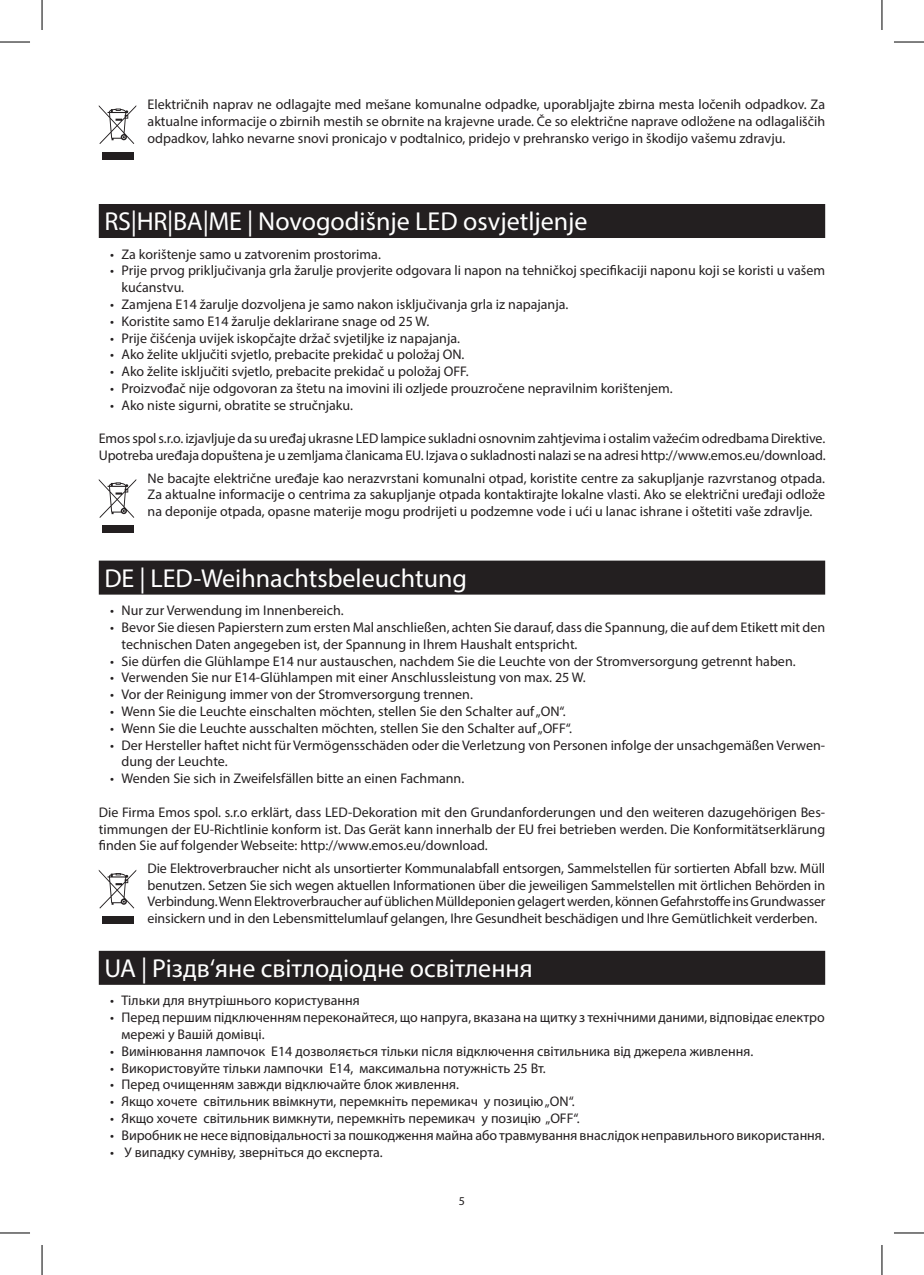
<style>
.page{position:relative;width:924px;height:1275px;background:#fff}
.page>*{position:absolute;margin:0;border:0;box-sizing:border-box;transform-origin:0 0}
.t1{font:26px "Myriad Pro";color:#fff}
.t2{font:14px/16.8px "Myriad Pro";color:#231f20}
.t3{font:12px "Myriad Pro";color:#231f20}
</style>
<div class="page">
<div style="left:99px;top:204px;width:725px;height:34px;background:#231f20"></div>
<div style="left:99px;top:560px;width:725px;height:34px;background:#231f20"></div>
<div style="left:99px;top:950px;width:725px;height:34px;background:#231f20"></div>
<svg style="left:99px;top:105px;width:37px;height:39px"></svg>
<div style="left:102px;top:152px;width:31px;height:7px;background:#231f20"></div>
<svg style="left:99px;top:479px;width:37px;height:39px"></svg>
<div style="left:102px;top:525px;width:31px;height:8px;background:#231f20"></div>
<svg style="left:99px;top:870px;width:37px;height:38px"></svg>
<div style="left:102px;top:916px;width:31px;height:8px;background:#231f20"></div>
<hr style="left:0;top:42px;width:30px;height:1px;background:#000">
<hr style="left:893px;top:42px;width:30px;height:1px;background:#000">
<hr style="left:0;top:1232px;width:30px;height:1px;background:#000">
<hr style="left:893px;top:1232px;width:30px;height:1px;background:#000">
<hr style="left:42px;top:0;width:1px;height:30px;background:#000">
<hr style="left:42px;top:1245px;width:1px;height:30px;background:#000">
<hr style="left:881px;top:0;width:1px;height:30px;background:#000">
<hr style="left:881px;top:1245px;width:1px;height:30px;background:#000">
<p class="t2" style="left:147px;top:96px;width:678px;text-align:justify">Električnih naprav ne odlagajte med mešane komunalne odpadke, uporabljajte zbirna mesta ločenih odpadkov. Za aktualne informacije o zbirnih mestih se obrnite na krajevne urade. Če so električne naprave odložene na odlagališčih odpadkov, lahko nevarne snovi pronicajo v podtalnico, pridejo v prehransko verigo in škodijo vašemu zdravju.</p>
<h1 class="t1" style="left:104px;top:206px;width:484px">RS|HR|BA|ME | Novogodišnje LED osvjetljenje</h1>
<p class="t2" style="left:110px;top:245px;width:272px">• Za korištenje samo u zatvorenim prostorima.</p>
<p class="t2" style="left:121px;top:262px;width:704px;text-indent:-11px">• Prije prvog priključivanja grla žarulje provjerite odgovara li napon na tehničkoj specifikaciji naponu koji se koristi u vašem kućanstvu.</p>
<p class="t2" style="left:110px;top:295px;width:459px">• Zamjena E14 žarulje dozvoljena je samo nakon isključivanja grla iz napajanja.</p>
<p class="t2" style="left:110px;top:312px;width:320px">• Koristite samo E14 žarulje deklarirane snage od 25 W.</p>
<p class="t2" style="left:110px;top:329px;width:351px">• Prije čišćenja uvijek iskopčajte držač svjetiljke iz napajanja.</p>
<p class="t2" style="left:110px;top:346px;width:355px">• Ako želite uključiti svjetlo, prebacite prekidač u položaj ON.</p>
<p class="t2" style="left:110px;top:363px;width:360px">• Ako želite isključiti svjetlo, prebacite prekidač u položaj OFF.</p>
<p class="t2" style="left:110px;top:379px;width:564px">• Proizvođač nije odgovoran za štetu na imovini ili ozljede prouzročene nepravilnim korištenjem.</p>
<p class="t2" style="left:110px;top:396px;width:244px">• Ako niste sigurni, obratite se stručnjaku.</p>
<p class="t2" style="left:99px;top:430px;width:728px">Emos spol s.r.o. izjavljuje da su uređaj ukrasne LED lampice sukladni osnovnim zahtjevima i ostalim važećim odredbama Direktive.<br>Upotreba uređaja dopuštena je u zemljama članicama EU. Izjava o sukladnosti nalazi se na adresi http://www.emos.eu/download.</p>
<p class="t2" style="left:147px;top:469px;width:678px;text-align:justify">Ne bacajte električne uređaje kao nerazvrstani komunalni otpad, koristite centre za sakupljanje razvrstanog otpada.<br>Za aktualne informacije o centrima za sakupljanje otpada kontaktirajte lokalne vlasti. Ako se električni uređaji odlože na deponije otpada, opasne materije mogu prodrijeti u podzemne vode i ući u lanac ishrane i oštetiti vaše zdravlje.</p>
<h1 class="t1" style="left:104px;top:562px;width:364px">DE | LED-Weihnachtsbeleuchtung</h1>
<p class="t2" style="left:110px;top:602px;width:235px">• Nur zur Verwendung im Innenbereich.</p>
<p class="t2" style="left:121px;top:618px;width:704px;text-indent:-11px">• Bevor Sie diesen Papierstern zum ersten Mal anschließen, achten Sie darauf, dass die Spannung, die auf dem Etikett mit den technischen Daten angegeben ist, der Spannung in Ihrem Haushalt entspricht.</p>
<p class="t2" style="left:110px;top:652px;width:686px">• Sie dürfen die Glühlampe E14 nur austauschen, nachdem Sie die Leuchte von der Stromversorgung getrennt haben.</p>
<p class="t2" style="left:110px;top:669px;width:477px">• Verwenden Sie nur E14-Glühlampen mit einer Anschlussleistung von max. 25 W.</p>
<p class="t2" style="left:110px;top:686px;width:364px">• Vor der Reinigung immer von der Stromversorgung trennen.</p>
<p class="t2" style="left:110px;top:702px;width:457px">• Wenn Sie die Leuchte einschalten möchten, stellen Sie den Schalter auf „ON“.</p>
<p class="t2" style="left:110px;top:719px;width:463px">• Wenn Sie die Leuchte ausschalten möchten, stellen Sie den Schalter auf „OFF“.</p>
<p class="t2" style="left:121px;top:736px;width:704px;text-indent:-11px">• Der Hersteller haftet nicht für Vermögensschäden oder die Verletzung von Personen infolge der unsachgemäßen Verwen&shy;dung der Leuchte.</p>
<p class="t2" style="left:110px;top:770px;width:355px">• Wenden Sie sich in Zweifelsfällen bitte an einen Fachmann.</p>
<p class="t2" style="left:99px;top:803px;width:727px;text-align:justify">Die Firma Emos spol. s.r.o erklärt, dass LED-Dekoration mit den Grundanforderungen und den weiteren dazugehörigen Bes&shy;timmungen der EU-Richtlinie konform ist. Das Gerät kann innerhalb der EU frei betrieben werden. Die Konformitätserklärung finden Sie auf folgender Webseite: http://www.emos.eu/download.</p>
<p class="t2" style="left:147px;top:859px;width:679px;text-align:justify">Die Elektroverbraucher nicht als unsortierter Kommunalabfall entsorgen, Sammelstellen für sortierten Abfall bzw. Müll benutzen. Setzen Sie sich wegen aktuellen Informationen über die jeweiligen Sammelstellen mit örtlichen Behörden in Verbindung. Wenn Elektroverbraucher auf üblichen Mülldeponien gelagert werden, können Gefahrstoffe ins Grundwasser einsickern und in den Lebensmittelumlauf gelangen, Ihre Gesundheit beschädigen und Ihre Gemütlichkeit verderben.</p>
<h1 class="t1" style="left:104px;top:952px;width:429px">UA | Різдв‘яне світлодіодне освітлення</h1>
<p class="t2" style="left:110px;top:992px;width:251px">• Тільки для внутрішнього користування</p>
<p class="t2" style="left:121px;top:1008px;width:704px;text-indent:-11px">• Перед першим підключенням переконайтеся, що напруга, вказана на щитку з технічними даними, відповідає електро мережі у Вашій домівці.</p>
<p class="t2" style="left:110px;top:1042px;width:644px">• Вимінювання лампочок E14 дозволяється тільки після відключення світильника від джерела живлення.</p>
<p class="t2" style="left:110px;top:1059px;width:437px">• Використовуйте тільки лампочки E14, максимальна потужність 25 Вт.</p>
<p class="t2" style="left:110px;top:1076px;width:350px">• Перед очищенням завжди відключайте блок живлення.</p>
<p class="t2" style="left:110px;top:1092px;width:466px">• Якщо хочете світильник ввімкнути, перемкніть перемикач у позицію „ON“.</p>
<p class="t2" style="left:110px;top:1109px;width:471px">• Якщо хочете світильник вимкнути, перемкніть перемикач у позицію „OFF“.</p>
<p class="t2" style="left:110px;top:1126px;width:715px">• Виробник не несе відповідальності за пошкодження майна або травмування внаслідок неправильного використання.</p>
<p class="t2" style="left:110px;top:1143px;width:274px">• У випадку сумніву, зверніться до експерта.</p>
<p class="t3" style="left:458px;top:1193px;width:8px">5</p>
</div>
